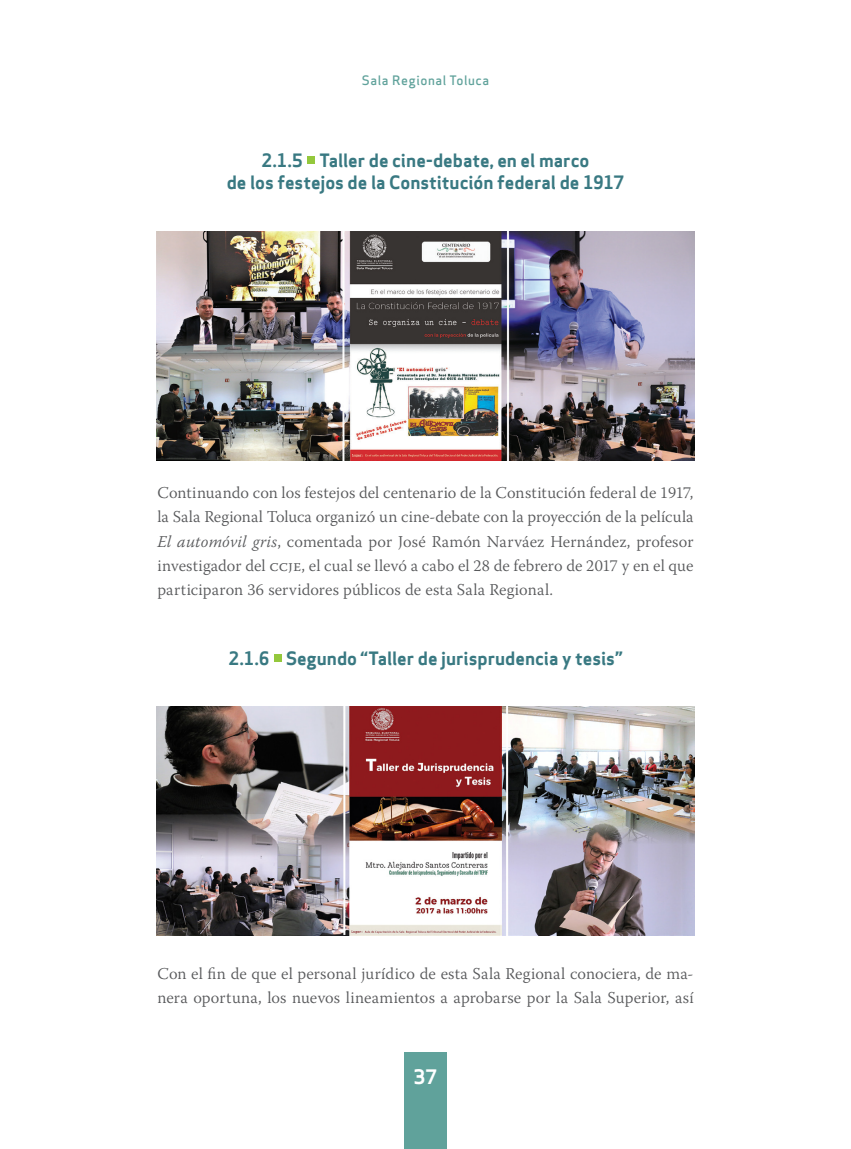
<style>
.page{position:relative;width:851px;height:1149px;background:#fff}
.page>*{position:absolute;margin:0;border:0;box-sizing:border-box;transform-origin:0 0}
.t1{font:700 19.5px "Apex Sans";color:#fff}
.T2{font:700 18px/22.5px "Apex Sans";color:#397982;text-align:center}
.Primer_párrafo{font:300 16.5px/24px "Warnock Pro";letter-spacing:.005em;color:#57585a;text-align:justify}
.t2{font:500 12.75px "Apex Sans";letter-spacing:.045em;color:#60a29b}
.s1{font-style:italic}
</style>
<div class="page">
<div style="left:404px;top:1051px;width:42px;height:97px;background:#60a29b"></div>
<div style="left:307px;top:156px;width:8px;height:8px;background:#94c83c"></div>
<img style="left:156px;top:231px;width:538px;height:229px">
<div style="left:274px;top:654px;width:7px;height:8px;background:#94c83c"></div>
<img style="left:156px;top:706px;width:538px;height:229px">
<p class="t2" style="left:362px;top:69px;width:129px">Sala Regional Toluca</p>
<p class="T2" style="left:227px;top:149px;width:399px">2.1.5 Taller de cine-debate, en el marco<br>de los festejos de la Constitución federal de 1917</p>
<p class="Primer_párrafo" style="left:157px;top:480px;width:537px">Continuando con los festejos del centenario de la Constitución federal de 1917, la Sala Regional Toluca organizó un cine-debate con la proyección de la película <span class="s1">El automóvil gris</span>, comentada por José Ramón Narváez Hernández, profesor investigador del ccje, el cual se llevó a cabo el 28 de febrero de 2017 y en el que participaron 36 servidores públicos de esta Sala Regional.</p>
<p class="T2" style="left:228px;top:647px;width:395px">2.1.6 Segundo “Taller de jurisprudencia y tesis”</p>
<p class="Primer_párrafo" style="left:157px;top:960px;width:537px">Con el fin de que el personal jurídico de esta Sala Regional conociera, de ma&shy;nera oportuna, los nuevos lineamientos a aprobarse por la Sala Superior, así</p>
<p class="t1" style="left:413px;top:1063px;width:25px">37</p>
</div>
